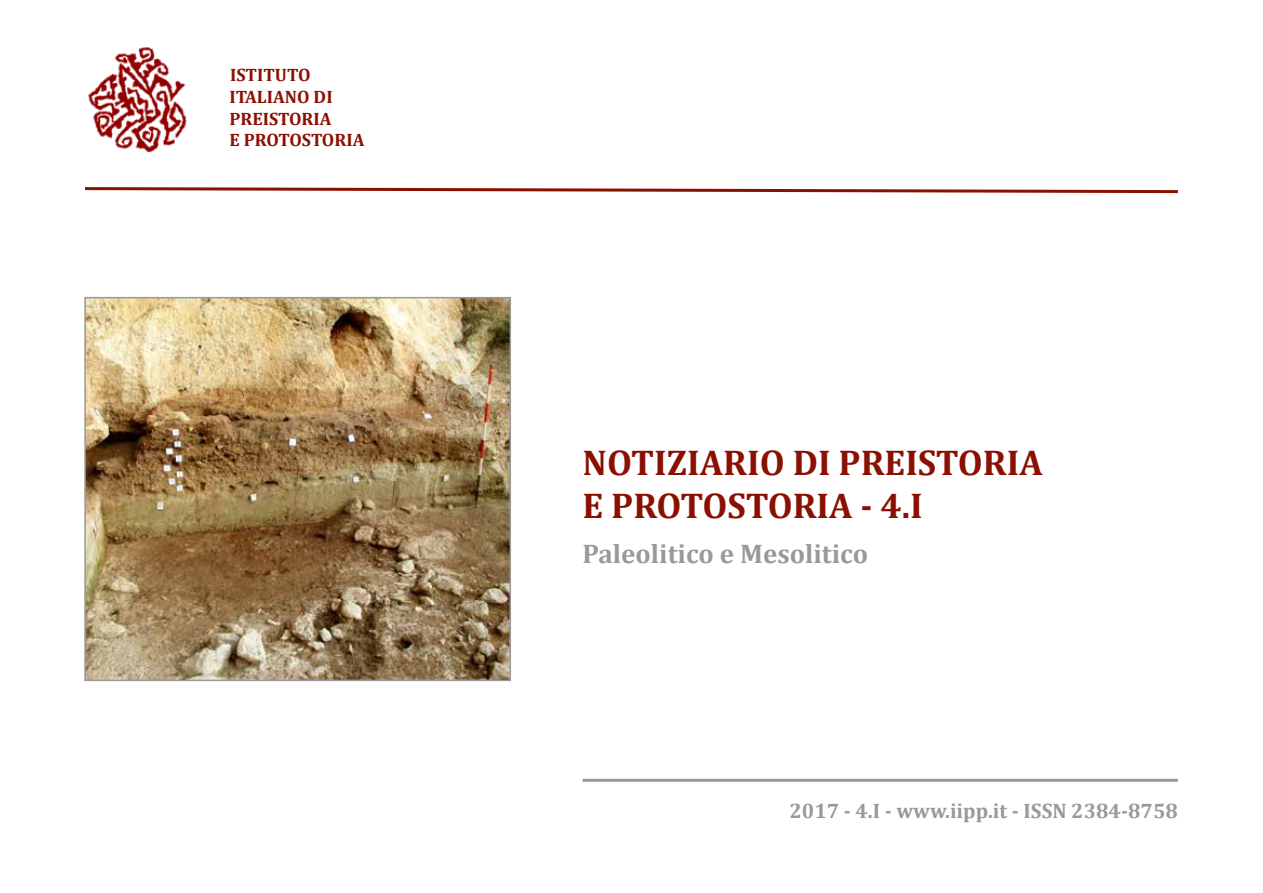
<style>
.page{position:relative;width:1263px;height:893px;background:#fff}
.page>*{position:absolute;margin:0;border:0;box-sizing:border-box;transform-origin:0 0}
.t1{font:700 36px/43.2px "Cambria";color:#8a1002}
.t2{font:700 27px "Cambria";color:#999}
.t3{font:700 21px "Cambria";color:#999}
.t4{font:700 18px/21.6px "Cambria";color:#8a1002}
</style>
<div class="page">
<hr style="left:583px;top:779px;width:595px;height:3px;background:#999">
<img style="left:88px;top:47px;width:99px;height:106px">
<svg style="left:85px;top:187px;width:1093px;height:7px"></svg>
<img style="left:87px;top:300px;width:421px;height:378px">
<div style="left:84px;top:297px;width:427px;height:384px;border:2px solid #999"></div>
<p class="t4" style="left:229px;top:64px;width:137px">ISTITUTO<br>ITALIANO DI<br>PREISTORIA<br>E PROTOSTORIA</p>
<h1 class="t1" style="left:583px;top:439px;width:462px">NOTIZIARIO DI PREISTORIA<br>E PROTOSTORIA - 4.I</h1>
<h2 class="t2" style="left:583px;top:534px;width:287px">Paleolitico e Mesolitico</h2>
<p class="t3" style="left:789px;top:796px;width:390px">2017 - 4.I - www.iipp.it - ISSN 2384-8758</p>
</div>
